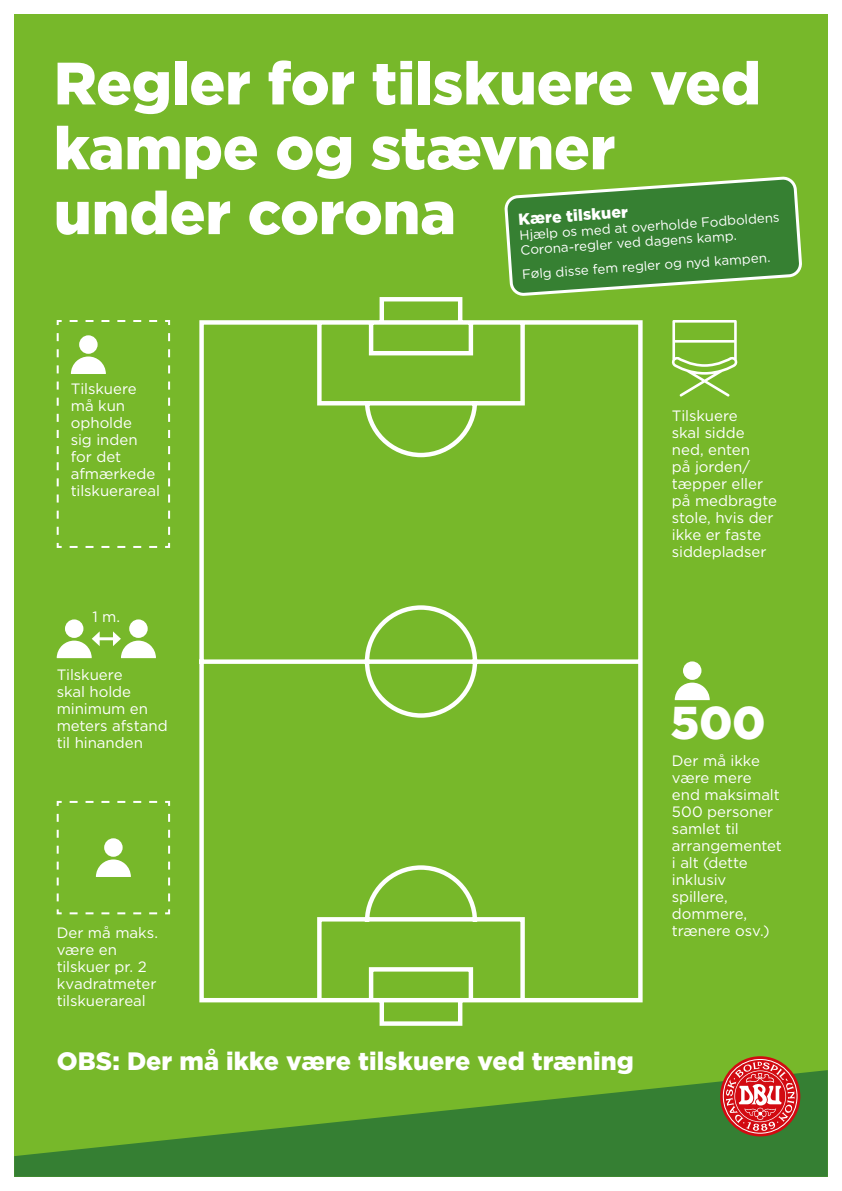
<style>
.page{position:relative;width:842px;height:1191px;background:#fff}
.page>*{position:absolute;margin:0;border:0;box-sizing:border-box;transform-origin:0 0}
.t1{font:900 59.6px/64.8px "Gotham";letter-spacing:-.005em;color:#fff}
.t2{font:900 46px "Gotham";color:#fff}
.t3{font:900 25.2px "Gotham";letter-spacing:.005em;color:#fff}
.t4{font:900 16px "Gotham";color:#fff}
.t5{font:15px/17px "Gotham";letter-spacing:-.005em;color:#fff}
.t6{font:13.4px/15.1px "Gotham";color:#fff}
</style>
<div class="page">
<div style="left:14px;top:14px;width:814px;height:1162px;background:#77b82a"></div>
<svg style="left:14px;top:1070px;width:814px;height:106px;fill:#357f33"></svg>
<svg style="left:720px;top:1056px;width:80px;height:80px"></svg>
<svg style="left:726px;top:1061px;width:68px;height:70px;background:#d55855"></svg>
<div style="left:723px;top:1059px;width:74px;height:74px;border:1px solid #fff;border-radius:50%"></div>
<svg style="left:199px;top:297px;width:444px;height:728px"></svg>
<div style="left:65px;top:619px;width:18px;height:19px;background:#fff;border-radius:50%"></div>
<div style="left:129px;top:619px;width:19px;height:19px;background:#fff;border-radius:50%"></div>
<hr style="left:97px;top:637px;width:19px;height:3px;background:#fff">
<svg style="left:57px;top:631px;width:43px;height:27px"></svg>
<svg style="left:113px;top:631px;width:43px;height:27px"></svg>
<svg style="left:56px;top:800px;width:115px;height:115px"></svg>
<div style="left:683px;top:661px;width:18px;height:19px;background:#fff;border-radius:50%"></div>
<svg style="left:675px;top:682px;width:35px;height:18px"></svg>
<svg style="left:672px;top:320px;width:65px;height:76px"></svg>
<svg style="left:56px;top:320px;width:115px;height:228px"></svg>
<svg style="left:506px;top:178px;width:295px;height:117px;background:#4c903e"></svg>
<h1 class="t1" style="left:54px;top:50px;width:709px">Regler for tilskuere ved kampe og stævner under corona</h1>
<p class="t4" style="left:518px;top:208px;width:111px;rotate:-4deg">Kære tilskuer</p>
<p class="t6" style="left:519px;top:227px;width:262px;rotate:-4deg">Hjælp os med at overholde Fodboldens<br>Corona-regler ved dagens kamp.</p>
<p class="t6" style="left:522px;top:266px;width:250px;rotate:-4deg">Følg disse fem regler og nyd kampen.</p>
<p class="t5" style="left:71px;top:380px;width:91px">Tilskuere må kun opholde<br>sig inden for det afmærkede tilskuerareal</p>
<p class="t5" style="left:92px;top:607px;width:29px">1 m.</p>
<p class="t5" style="left:57px;top:665px;width:112px">Tilskuere<br>skal holde minimum en meters afstand til hinanden</p>
<p class="t5" style="left:57px;top:923px;width:103px">Der må maks. være en tilskuer pr. 2 kvadratmeter tilskuerareal</p>
<h3 class="t3" style="left:57px;top:1043px;width:579px">OBS: Der må ikke være tilskuere ved træning</h3>
<p class="t5" style="left:672px;top:407px;width:107px">Tilskuere<br>skal sidde ned, enten<br>på jorden/ tæpper eller på medbragte stole, hvis der ikke er faste siddepladser</p>
<h2 class="t2" style="left:670px;top:691px;width:97px">500</h2>
<p class="t5" style="left:672px;top:752px;width:111px">Der må ikke være mere end maksimalt<br>500 personer samlet til arrangementet i alt (dette inklusiv spillere, dommere, trænere osv.)</p>
</div>
